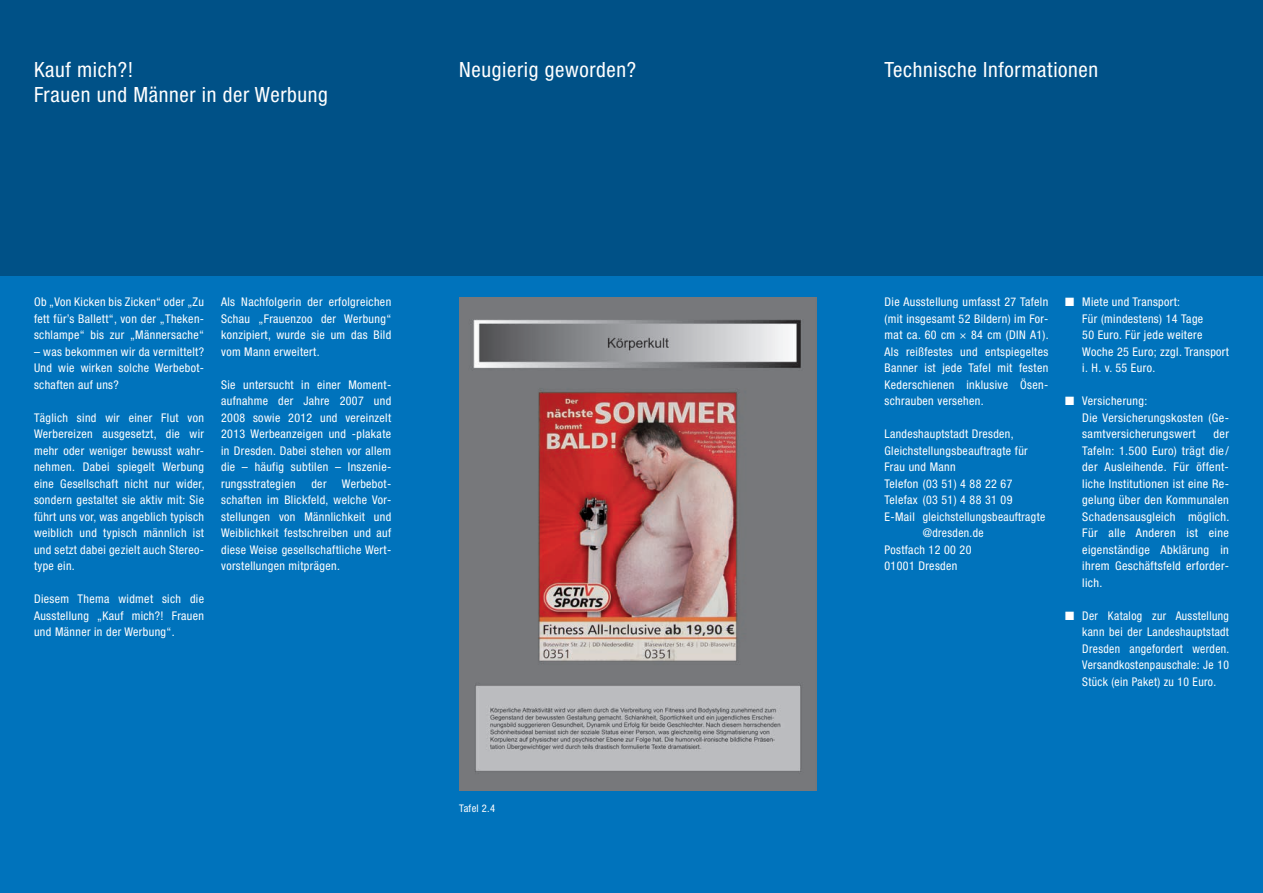
<style>
.page{position:relative;width:1263px;height:893px;background:#fff}
.page>*{position:absolute;margin:0;border:0;box-sizing:border-box;transform-origin:0 0}
.t1{font:condensed 21px/25.5px "Helvetica Neue LT Std";letter-spacing:.03em;color:#fff}
.t2{font:condensed 12px/16.5px "Helvetica Neue LT Std";letter-spacing:.03em;color:#fff;text-align:justify}
.t3{font:condensed 10.5px "Helvetica Neue LT Std";letter-spacing:.03em;color:#fff}
</style>
<div class="page">
<div style="left:0;top:0;width:1263px;height:276px;background:#005187"></div>
<div style="left:0;top:276px;width:1263px;height:617px;background:#0073bc"></div>
<img style="left:459px;top:298px;width:357px;height:493px">
<h1 class="t1" style="left:34px;top:56px;width:295px">Kauf mich?!<br>Frauen und Männer in der Werbung</h1>
<h1 class="t1" style="left:459px;top:56px;width:178px">Neugierig geworden?</h1>
<h1 class="t1" style="left:884px;top:56px;width:215px">Technische Informationen</h1>
<p class="t2" style="left:34px;top:294px;width:172px">Ob „Von Kicken bis Zicken“ oder „Zu fett für’s Ballett“, von der „Theken&shy;schlampe“ bis zur „Männersache“</p>
<p class="t2" style="left:34px;top:343px;width:172px">– was bekommen wir da vermittelt?<br>Und wie wirken solche Werbebot&shy;schaften auf uns?</p>
<p class="t2" style="left:34px;top:409px;width:172px">Täglich sind wir einer Flut von Werbereizen ausgesetzt, die wir mehr oder weniger bewusst wahr&shy;nehmen. Dabei spiegelt Werbung eine Gesellschaft nicht nur wider, sondern gestaltet sie aktiv mit: Sie führt uns vor, was angeblich typisch weiblich und typisch männlich ist und setzt dabei gezielt auch Stereo&shy;type ein.</p>
<p class="t2" style="left:34px;top:591px;width:172px">Diesem Thema widmet sich die Ausstellung „Kauf mich?! Frauen und Männer in der Werbung“.</p>
<p class="t2" style="left:221px;top:294px;width:172px">Als Nachfolgerin der erfolgreichen Schau „Frauenzoo der Werbung“ konzipiert, wurde sie um das Bild vom Mann erweitert.</p>
<p class="t2" style="left:221px;top:376px;width:172px">Sie untersucht in einer Moment&shy;aufnahme der Jahre 2007 und 2008 sowie 2012 und vereinzelt 2013 Werbeanzeigen und -plakate in Dresden. Dabei stehen vor allem die – häufig subtilen – Inszenie&shy;rungsstrategien</p>
<p class="t2" style="left:221px;top:475px;width:172px;text-indent:121px">Werbebot&shy;schaften im Blickfeld, welche Vor&shy;stellungen von Männlichkeit und Weiblichkeit festschreiben und auf diese Weise gesellschaftliche Wert&shy;vorstellungen mitprägen.</p>
<p class="t2" style="left:311px;top:475px;width:17px">der</p>
<p class="t3" style="left:459px;top:802px;width:37px">Tafel 2.4</p>
<p class="t2" style="left:884px;top:294px;width:166px">Die Ausstellung umfasst 27 Tafeln (mit insgesamt 52 Bildern) im For&shy;mat ca. 60 cm × 84 cm (DIN A1).<br>Als reißfestes und entspiegeltes Banner ist jede Tafel mit festen Kederschienen inklusive Ösen&shy;schrauben versehen.</p>
<p class="t2" style="left:884px;top:426px;width:131px">Landeshauptstadt Dresden,</p>
<p class="t2" style="left:884px;top:442px;width:145px">Gleichstellungsbeauftragte für</p>
<p class="t2" style="left:884px;top:459px;width:73px">Frau und Mann</p>
<p class="t2" style="left:884px;top:475px;width:129px">Telefon (03 51) 4 88 22 67</p>
<p class="t2" style="left:884px;top:492px;width:129px">Telefax (03 51) 4 88 31 09</p>
<p class="t2" style="left:884px;top:508px;width:162px">E-Mail gleichstellungsbeauftragte</p>
<p class="t2" style="left:923px;top:525px;width:62px">@dresden.de</p>
<p class="t2" style="left:884px;top:541px;width:88px">Postfach 12 00 20</p>
<p class="t2" style="left:884px;top:558px;width:74px">01001 Dresden</p>
<p class="t2" style="left:1082px;top:294px;width:148px;text-align:left;text-indent:-17px">■ Miete und Transport:<br>Für (mindestens) 14 Tage<br>50 Euro. Für jede weitere<br>Woche 25 Euro; zzgl. Transport i. H. v. 55 Euro.</p>
<p class="t2" style="left:1082px;top:393px;width:148px;text-align:left;text-indent:-17px">■ Versicherung:<br>Die Versicherungskosten (Ge&shy;samtversicherungswert</p>
<p class="t2" style="left:1082px;top:426px;width:149px;text-indent:131px">der Tafeln: 1.500 Euro) trägt die/ der Ausleihende. Für öffent&shy;liche Institutionen ist eine Re&shy;gelung über den Kommunalen Schadensausgleich möglich.<br>Für alle Anderen ist eine eigenständige Abklärung in ihrem Geschäftsfeld erforder&shy;lich.</p>
<p class="t2" style="left:1082px;top:607px;width:149px;text-indent:-17px">■ Der Katalog zur Ausstellung kann bei der Landeshauptstadt Dresden angefordert werden.<br>Versandkostenpauschale: Je 10<br>Stück (ein Paket) zu 10 Euro.</p>
</div>
